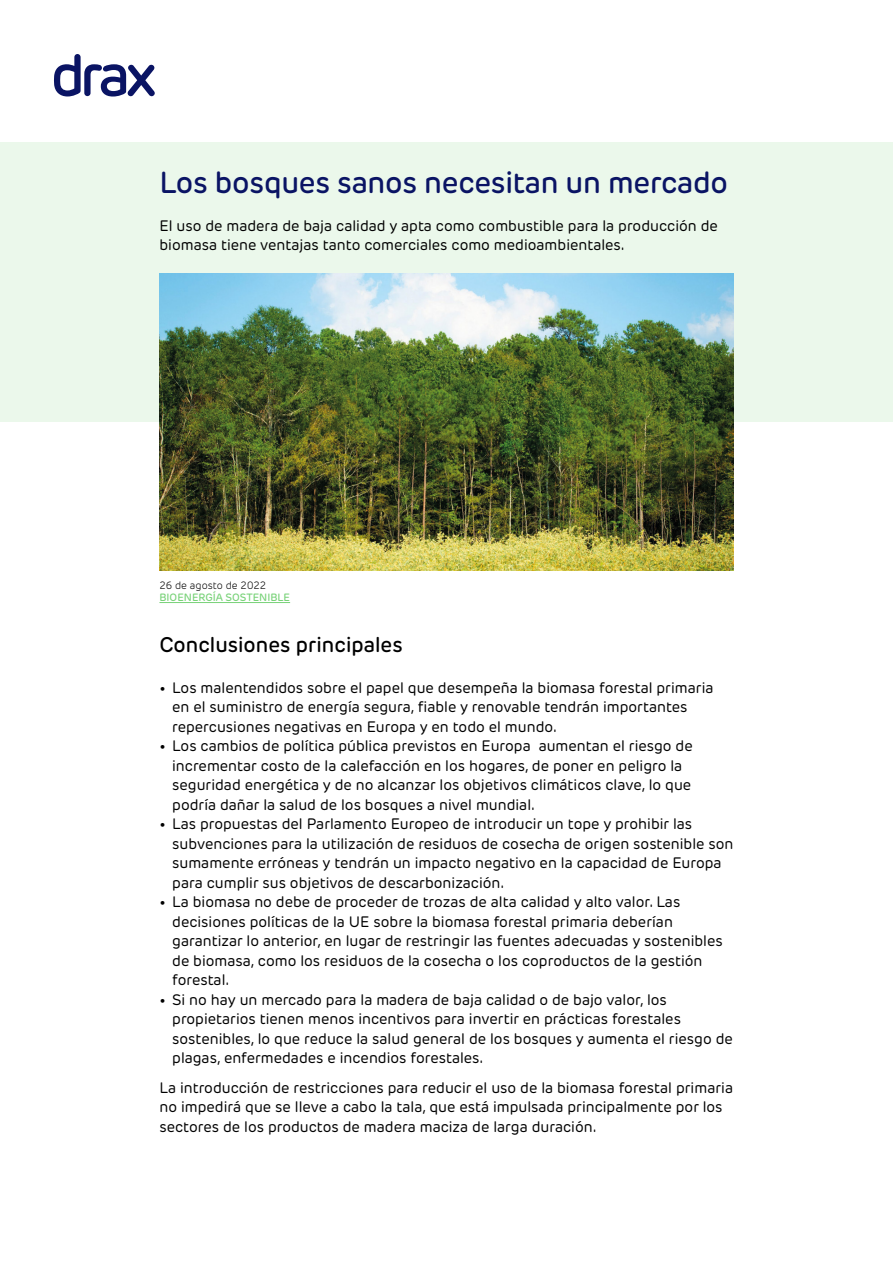
<style>
.page{position:relative;width:893px;height:1263px;background:#fff}
.page>*{position:absolute;margin:0;border:0;box-sizing:border-box;transform-origin:0 0}
.t1{font:500 30px "New Rubrik";letter-spacing:-.01em;color:#0a1464}
.t2{font:500 21px "New Rubrik";color:#000}
.t3{font:15px/19.5px "New Rubrik";color:#000}
.t4{font:500 10.5px "New Rubrik";color:#78d278}
.t5{font:300 10.5px "New Rubrik";color:#000}
</style>
<div class="page">
<div style="left:0;top:142px;width:893px;height:280px;background:#ebf8eb"></div>
<hr style="left:159px;top:602px;width:131px;height:1px;background:#78d278">
<svg style="left:54px;top:54px;width:101px;height:43px"></svg>
<img style="left:159px;top:273px;width:574px;height:298px">
<h1 class="t1" style="left:159px;top:164px;width:570px">Los bosques sanos necesitan un mercado</h1>
<p class="t3" style="left:159px;top:216px;width:560px">El uso de madera de baja calidad y apta como combustible para la producción de biomasa tiene ventajas tanto comerciales como medioambientales.</p>
<p class="t5" style="left:159px;top:579px;width:108px">26 de agosto de 2022</p>
<p class="t4" style="left:159px;top:591px;width:132px">BIOENERGÍA SOSTENIBLE</p>
<h2 class="t2" style="left:159px;top:632px;width:245px">Conclusiones principales</h2>
<p class="t3" style="left:172px;top:678px;width:543px;text-indent:-13px">• Los malentendidos sobre el papel que desempeña la biomasa forestal primaria en el suministro de energía segura, fiable y renovable tendrán importantes repercusiones negativas en Europa y en todo el mundo.</p>
<p class="t3" style="left:172px;top:736px;width:522px;text-indent:-13px">• Los cambios de política pública previstos en Europa aumentan el riesgo de incrementar costo de la calefacción en los hogares, de poner en peligro la seguridad energética y de no alcanzar los objetivos climáticos clave, lo que podría dañar la salud de los bosques a nivel mundial.</p>
<p class="t3" style="left:172px;top:814px;width:563px;text-indent:-13px">• Las propuestas del Parlamento Europeo de introducir un tope y prohibir las subvenciones para la utilización de residuos de cosecha de origen sostenible son sumamente erróneas y tendrán un impacto negativo en la capacidad de Europa para cumplir sus objetivos de descarbonización.</p>
<p class="t3" style="left:172px;top:892px;width:552px;text-indent:-13px">• La biomasa no debe de proceder de trozas de alta calidad y alto valor. Las decisiones políticas de la UE sobre la biomasa forestal primaria deberían garantizar lo anterior, en lugar de restringir las fuentes adecuadas y sostenibles de biomasa, como los residuos de la cosecha o los coproductos de la gestión forestal.</p>
<p class="t3" style="left:172px;top:990px;width:562px;text-indent:-13px">• Si no hay un mercado para la madera de baja calidad o de bajo valor, los propietarios tienen menos incentivos para invertir en prácticas forestales sostenibles, lo que reduce la salud general de los bosques y aumenta el riesgo de plagas, enfermedades e incendios forestales.</p>
<p class="t3" style="left:159px;top:1077px;width:575px">La introducción de restricciones para reducir el uso de la biomasa forestal primaria no impedirá que se lleve a cabo la tala, que está impulsada principalmente por los sectores de los productos de madera maciza de larga duración.</p>
</div>
